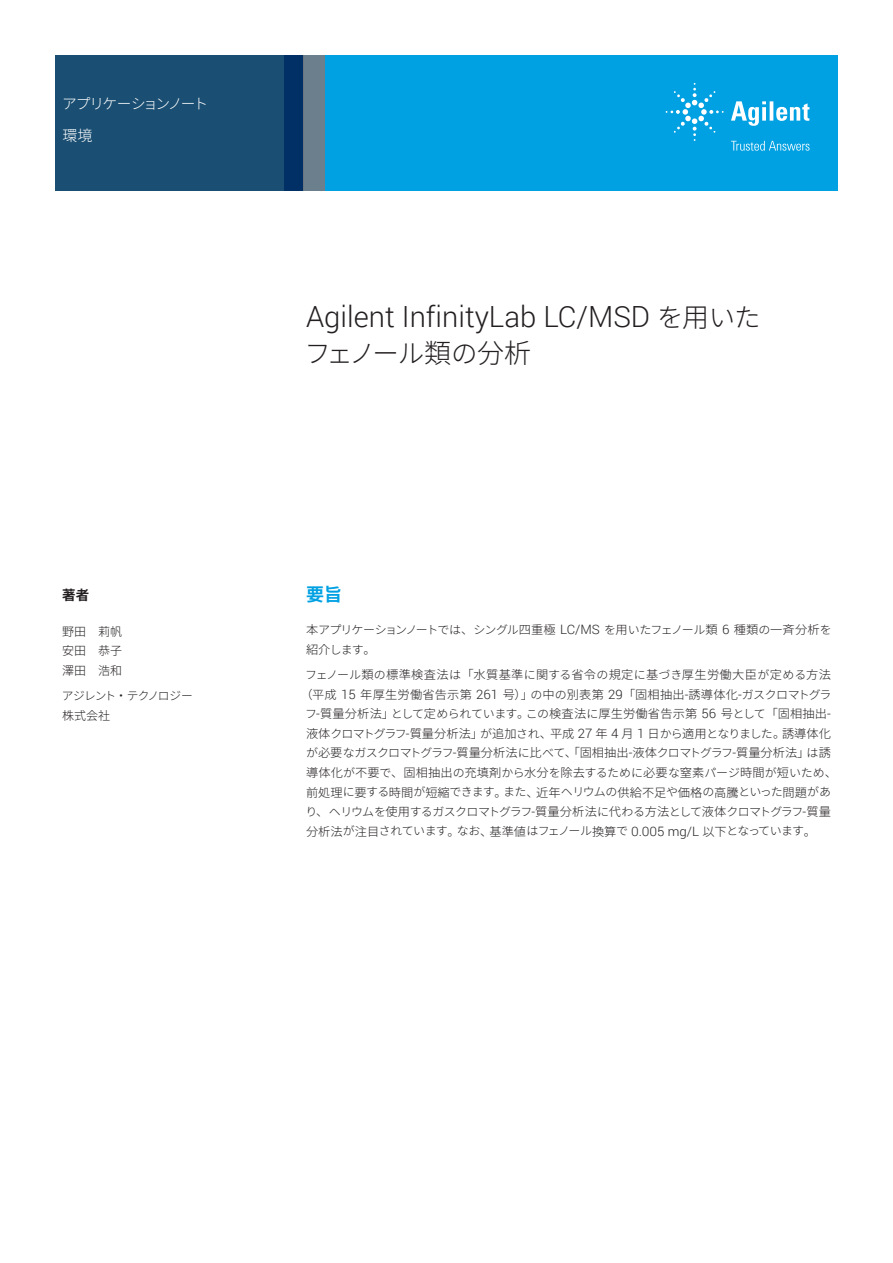
<style>
.page{position:relative;width:893px;height:1263px;background:#fff}
.page>*{position:absolute;margin:0;border:0;box-sizing:border-box;transform-origin:0 0}
.Subtitle{font:300 29.1px "Roboto";color:#231f20}
.Subtitle-2{font:300 26.4px "Noto Sans CJ Kjp";letter-spacing:-.135em;color:#231f20}
.Header_1{font:700 18px "Noto Sans CJ Kjp";color:#00a1e3}
.Area_Identifier{font:300 15px "Noto Sans CJ Kjp";color:#fff}
.Area_Identifier-2{font:300 14.7px "Noto Sans CJ Kjp";letter-spacing:-.115em;color:#fff}
.DATA_author_title{font:700 13.5px "Noto Sans CJ Kjp";color:#231f20}
.Text{font:300 12px/19.5px "Noto Sans CJ Kjp";letter-spacing:.01em;color:#231f20;text-align:center}
.DATA_author_name___i{font:300 12px/19.5px "Noto Sans CJ Kjp";color:#231f20;text-align:justify}
.Text-2{font:300 11.7px/19.5px "Noto Sans CJ Kjp";letter-spacing:-.07em;color:#231f20;text-align:justify}
.Text-3{font:300 11.7px "Noto Sans CJ Kjp";letter-spacing:-.09em;color:#231f20}
.DATA_author_name___i-2{font:300 11.7px "Noto Sans CJ Kjp";letter-spacing:-.065em;color:#231f20}
.s1{font-size:12px}
.s2{font-family:"Noto Sans CJ Kjp";font-size:26.4px}
.s3{font-family:"Noto Sans CJ Kjp";font-size:27px}
.s4{font-size:27px}
.s5{font-family:"Roboto";font-size:12.9px}
.s6{font-size:11.7px}
</style>
<div class="page">
<div style="left:284px;top:55px;width:554px;height:135px;background:#00a1e3"></div>
<svg style="left:55px;top:55px;width:249px;height:135px;background:#184b71"></svg>
<div style="left:304px;top:55px;width:21px;height:135px;background:#6b808c"></div>
<svg style="left:731px;top:101px;width:78px;height:25px"></svg>
<svg style="left:666px;top:83px;width:58px;height:58px"></svg>
<svg style="left:731px;top:141px;width:78px;height:10px"></svg>
<p class="Area_Identifier-2" style="left:62px;top:95px;width:148px">アプリケーションノート</p>
<p class="Area_Identifier" style="left:62px;top:127px;width:31px">環境</p>
<p class="DATA_author_title" style="left:62px;top:588px;width:28px">著者</p>
<p class="DATA_author_name___i" style="left:62px;top:622px;width:61px">野田　莉帆安田　恭子澤田　浩和</p>
<p class="DATA_author_name___i-2" style="left:62px;top:689px;width:133px">アジレント<span class="s1">・</span>テクノロジー</p>
<p class="DATA_author_name___i" style="left:62px;top:706px;width:49px">株式会社</p>
<p class="Subtitle" style="left:306px;top:296px;width:456px">Agilent InfinityLab LC/MSD <span class="s2">を</span><span class="s3">用</span><span class="s2">いた</span></p>
<p class="Subtitle-2" style="left:304px;top:338px;width:228px">フェノール<span class="s4">類</span>の<span class="s4">分析</span></p>
<p class="Header_1" style="left:306px;top:584px;width:37px">要旨</p>
<p class="Text-3" style="left:306px;top:623px;width:527px"><span class="s1">本</span>アプリケーションノートでは<span class="s1">、</span>シングル<span class="s1">四重極</span> <span class="s5">LC/MS</span> を<span class="s1">用</span>いたフェノール<span class="s1">類</span> <span class="s5">6</span> <span class="s1">種類</span>の<span class="s1">一斉分析</span>を</p>
<p class="Text" style="left:306px;top:640px;width:71px">紹介<span class="s6">します</span>。</p>
<p class="Text" style="left:300px;top:666px;width:538px"><span class="s6">フェノール</span>類<span class="s6">の</span>標準検査法<span class="s6">は</span>「水質基準<span class="s6">に</span>関<span class="s6">する</span>省令<span class="s6">の</span>規定<span class="s6">に</span>基<span class="s6">づき</span>厚生労働大臣<span class="s6">が</span>定<span class="s6">める</span>方法（平成 <span class="s5">15</span> 年厚生労働省告示第 <span class="s5">261</span> 号）」<span class="s6">の</span>中<span class="s6">の</span>別表第 <span class="s5">29</span>「固相抽出<span class="s5">-</span>誘導体化<span class="s5">-</span><span class="s6">ガスクロマトグラフ</span><span class="s5">-</span>質量分析法」<span class="s6">として</span>定<span class="s6">められています</span>。<span class="s6">この</span>検査法<span class="s6">に</span>厚生労働省告示第 <span class="s5">56</span> 号<span class="s6">として</span>「固相抽出<span class="s5">-</span>液体<span class="s6">クロマトグラフ</span><span class="s5">-</span>質量分析法」<span class="s6">が</span>追加<span class="s6">され</span>、平成 <span class="s5">27</span> 年 <span class="s5">4</span> 月 <span class="s5">1</span> 日<span class="s6">から</span>適用<span class="s6">となりました</span>。誘導体化<span class="s6">が</span>必要<span class="s6">なガスクロマトグラフ</span><span class="s5">-</span>質量分析法<span class="s6">に</span>比<span class="s6">べて</span>、「固相抽出<span class="s5">-</span>液体<span class="s6">クロマトグラフ</span><span class="s5">-</span>質量分析法」<span class="s6">は</span>誘導体化<span class="s6">が</span>不要<span class="s6">で</span>、固相抽出<span class="s6">の</span>充填剤<span class="s6">から</span>水分<span class="s6">を</span>除去<span class="s6">するために</span>必要<span class="s6">な</span>窒素<span class="s6">パージ</span>時間<span class="s6">が</span>短<span class="s6">いため</span>、</p>
<p class="Text-2" style="left:305px;top:783px;width:527px"><span class="s1">前処理</span>に<span class="s1">要</span>する<span class="s1">時間</span>が<span class="s1">短縮</span>できます<span class="s1">。</span>また<span class="s1">、近年</span>ヘリウムの<span class="s1">供給不足</span>や<span class="s1">価格</span>の<span class="s1">高騰</span>といった<span class="s1">問題</span>があり<span class="s1">、</span>ヘリウムを<span class="s1">使用</span>するガスクロマトグラフ<span class="s5">-</span><span class="s1">質量分析法</span>に<span class="s1">代</span>わる<span class="s1">方法</span>として<span class="s1">液体</span>クロマトグラフ<span class="s5">-</span><span class="s1">質量分析法</span>が<span class="s1">注目</span>されています<span class="s1">。</span>なお<span class="s1">、基準値</span>はフェノール<span class="s1">換算</span>で <span class="s5">0.005 mg/L</span> <span class="s1">以下</span>となっています<span class="s1">。</span></p>
</div>
